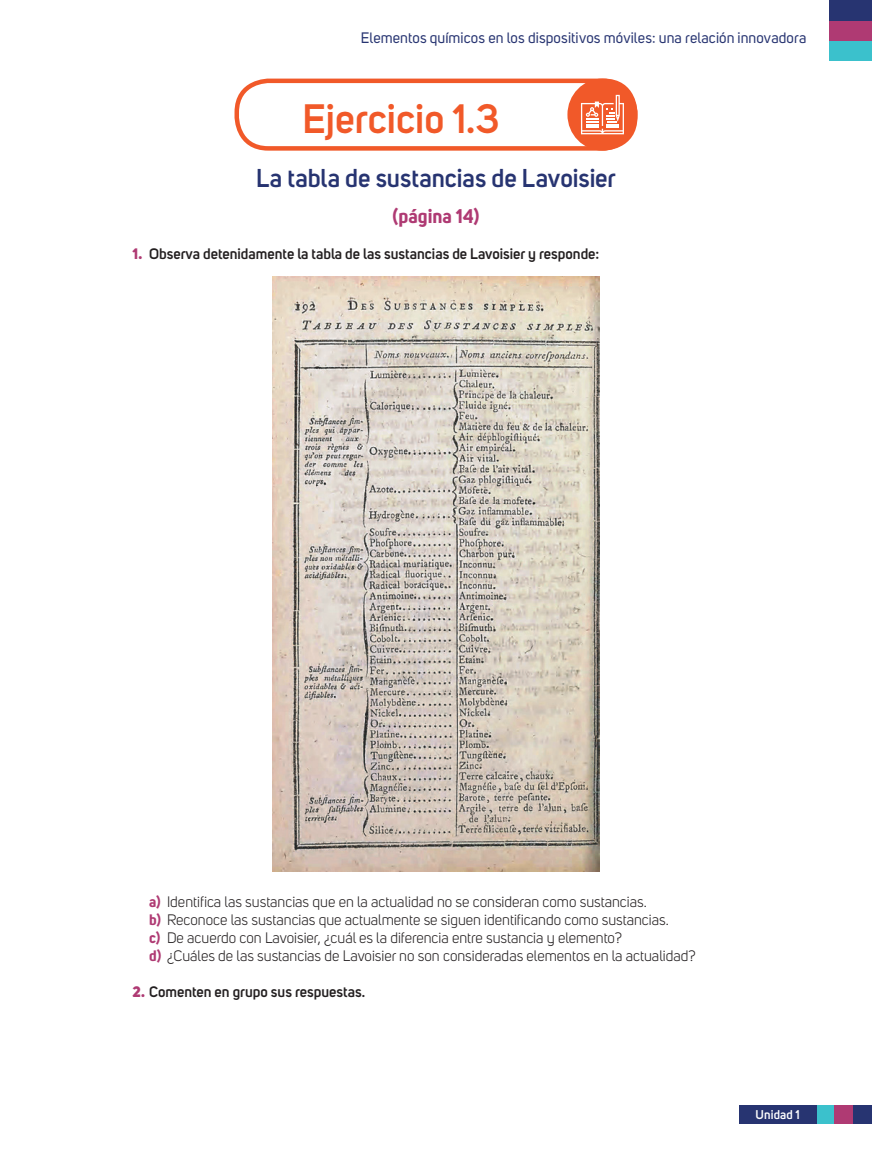
<style>
.page{position:relative;width:872px;height:1149px;background:#fff}
.page>*{position:absolute;margin:0;border:0;box-sizing:border-box;transform-origin:0 0}
.T1_Ejercicio{font:600 40.5px "Uni Sans";color:#f15929}
.T2{font:600 25.5px "Uni Sans";letter-spacing:-.005em;color:#273471}
.T3{font:700 19.5px "Uni Sans";color:#af3a73}
.Incisos{font:15px "Uni Sans";color:#231f20}
.Instrucción_Activida{font:600 15px "Uni Sans";color:#231f20}
.t1{font:15px "Uni Sans";letter-spacing:.01em;color:#273471}
.t2{font:600 12.6px "Uni Sans";letter-spacing:.01em;color:#fff}
.s1{font-weight:800;color:#af3a73}
.s2{font-weight:700;color:#af3a73}
</style>
<div class="page">
<div style="left:829px;top:21px;width:43px;height:40px;background:#3bc1cc"></div>
<div style="left:816px;top:1105px;width:37px;height:18px;background:#3bc1cc"></div>
<div style="left:829px;top:2px;width:43px;height:39px;background:#af3a73"></div>
<div style="left:834px;top:1105px;width:37px;height:18px;background:#af3a73"></div>
<div style="left:829px;top:0;width:43px;height:21px;background:#273471"></div>
<div style="left:853px;top:1105px;width:19px;height:18px;background:#273471"></div>
<div style="left:739px;top:1105px;width:77px;height:18px;background:#273471"></div>
<div style="left:234px;top:79px;width:403px;height:72px;border:4px solid #f15929;border-radius:32px"></div>
<div style="left:567px;top:79px;width:70px;height:72px;background:#f15929;border-radius:50%"></div>
<svg style="left:581px;top:95px;width:43px;height:39px"></svg>
<img style="left:272px;top:277px;width:327px;height:594px">
<p class="t1" style="left:361px;top:29px;width:447px">Elementos químicos en los dispositivos móviles: una relación innovadora</p>
<p class="T1_Ejercicio" style="left:303px;top:94px;width:198px">Ejercicio 1.3</p>
<p class="T2" style="left:256px;top:163px;width:361px">La tabla de sustancias de Lavoisier</p>
<p class="T3" style="left:392px;top:204px;width:89px">(página 14)</p>
<p class="Instrucción_Activida" style="left:132px;top:244px;width:468px"><span class="s1">1.</span> Observa detenidamente la tabla de las sustancias de Lavoisier y responde:</p>
<p class="Incisos" style="left:149px;top:893px;width:499px"><span class="s2">a)</span> Identifica las sustancias que en la actualidad no se consideran como sustancias.</p>
<p class="Incisos" style="left:149px;top:911px;width:521px"><span class="s2">b)</span> Reconoce las sustancias que actualmente se siguen identificando como sustancias.</p>
<p class="Incisos" style="left:149px;top:929px;width:474px"><span class="s2">c)</span> De acuerdo con Lavoisier, ¿cuál es la diferencia entre sustancia y elemento?</p>
<p class="Incisos" style="left:149px;top:947px;width:548px"><span class="s2">d)</span> ¿Cuáles de las sustancias de Lavoisier no son consideradas elementos en la actualidad?</p>
<p class="Instrucción_Activida" style="left:132px;top:982px;width:234px"><span class="s1">2.</span> Comenten en grupo sus respuestas.</p>
<p class="t2" style="left:755px;top:1106px;width:46px">Unidad 1</p>
</div>
